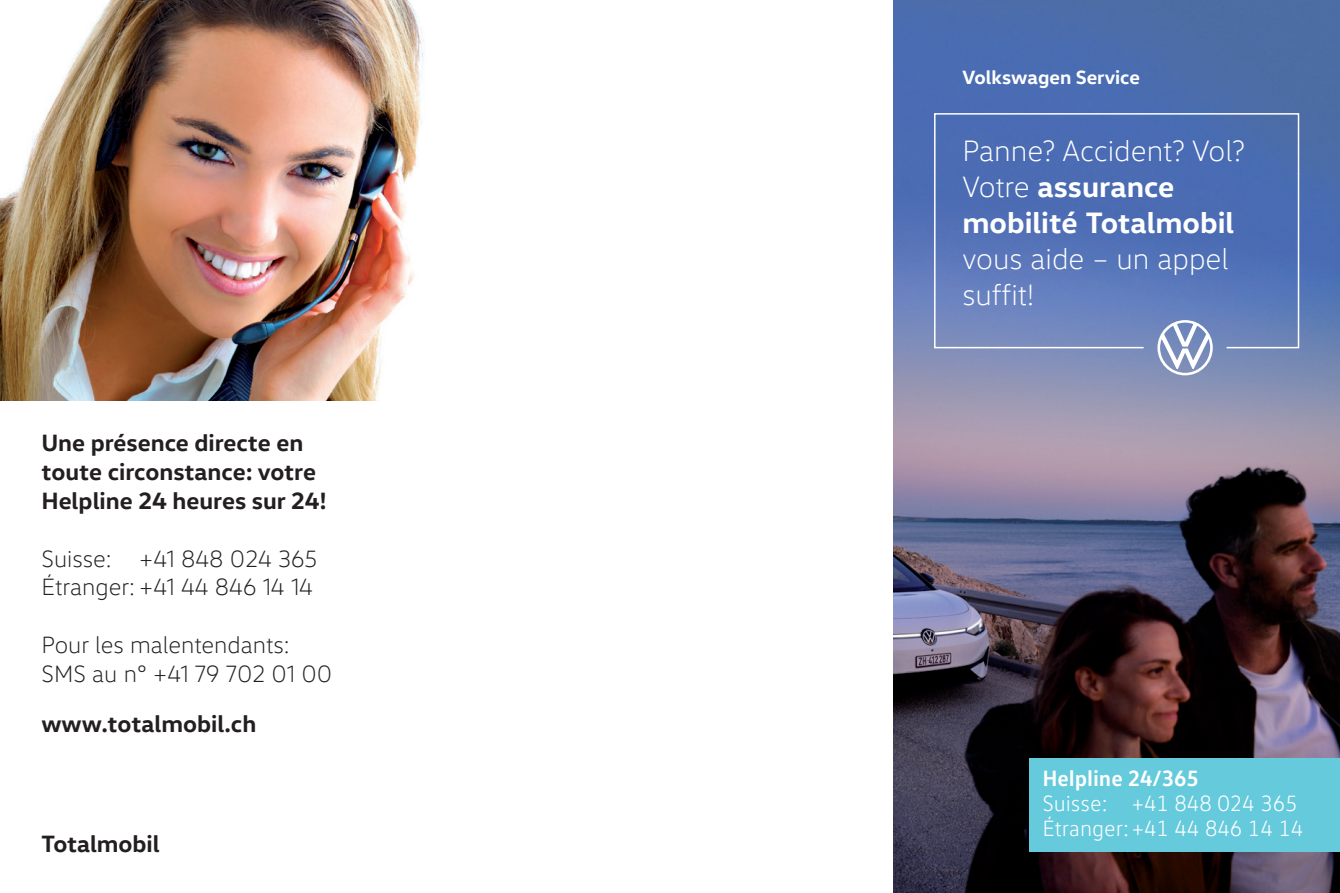
<style>
.page{position:relative;width:1340px;height:893px;background:#fff}
.page>*{position:absolute;margin:0;border:0;box-sizing:border-box;transform-origin:0 0}
.t1{font:700 30px/36px "VW Head";color:#fff}
.t2{font:300 30px/36px "VW Head";color:#fff}
.t3{font:700 24px/28.8px "VW Head";color:#231f20}
.t4{font:300 24px/28.8px "VW Head";color:#231f20}
.t5{font:300 22.5px/25.2px "VW Text";color:#fff}
.t6{font:700 22.5px "VW Text";color:#fff}
.t7{font:700 19.5px "VW Head";color:#fff}
.s1{font-weight:300}
</style>
<div class="page">
<img style="left:0;top:0;width:424px;height:401px">
<img style="left:893px;top:0;width:446px;height:893px">
<svg style="left:1157px;top:349px;width:55px;height:26px"></svg>
<svg style="left:933px;top:112px;width:366px;height:237px;background:#5976b8"></svg>
<svg style="left:1225px;top:172px;width:74px;height:177px;background:#5776b7"></svg>
<div style="left:1029px;top:758px;width:310px;height:93px;background:#65cadb"></div>
<p class="t3" style="left:41px;top:428px;width:286px">Une présence directe en toute circonstance: votre<br>Helpline 24 heures sur 24!</p>
<p class="t4" style="left:41px;top:544px;width:277px">Suisse: +41 848 024 365<br>Étranger: +41 44 846 14 14</p>
<p class="t4" style="left:41px;top:630px;width:292px">Pour les malentendants:<br>SMS au n° +41 79 702 01 00</p>
<p class="t3" style="left:41px;top:708px;width:216px">www.totalmobil.ch</p>
<p class="t3" style="left:41px;top:828px;width:120px">Totalmobil</p>
<p class="t7" style="left:962px;top:65px;width:179px">Volkswagen Service</p>
<p class="t1" style="left:962px;top:131px;width:284px"><span class="s1">Panne? Accident? Vol?<br>Votre</span> assurance mobilité Totalmobil</p>
<p class="t2" style="left:962px;top:240px;width:267px">vous aide – un appel suffit!</p>
<p class="t6" style="left:1042px;top:763px;width:158px">Helpline 24/365</p>
<p class="t5" style="left:1042px;top:790px;width:262px">Suisse: +41 848 024 365<br>Étranger:+41 44 846 14 14</p>
</div>
